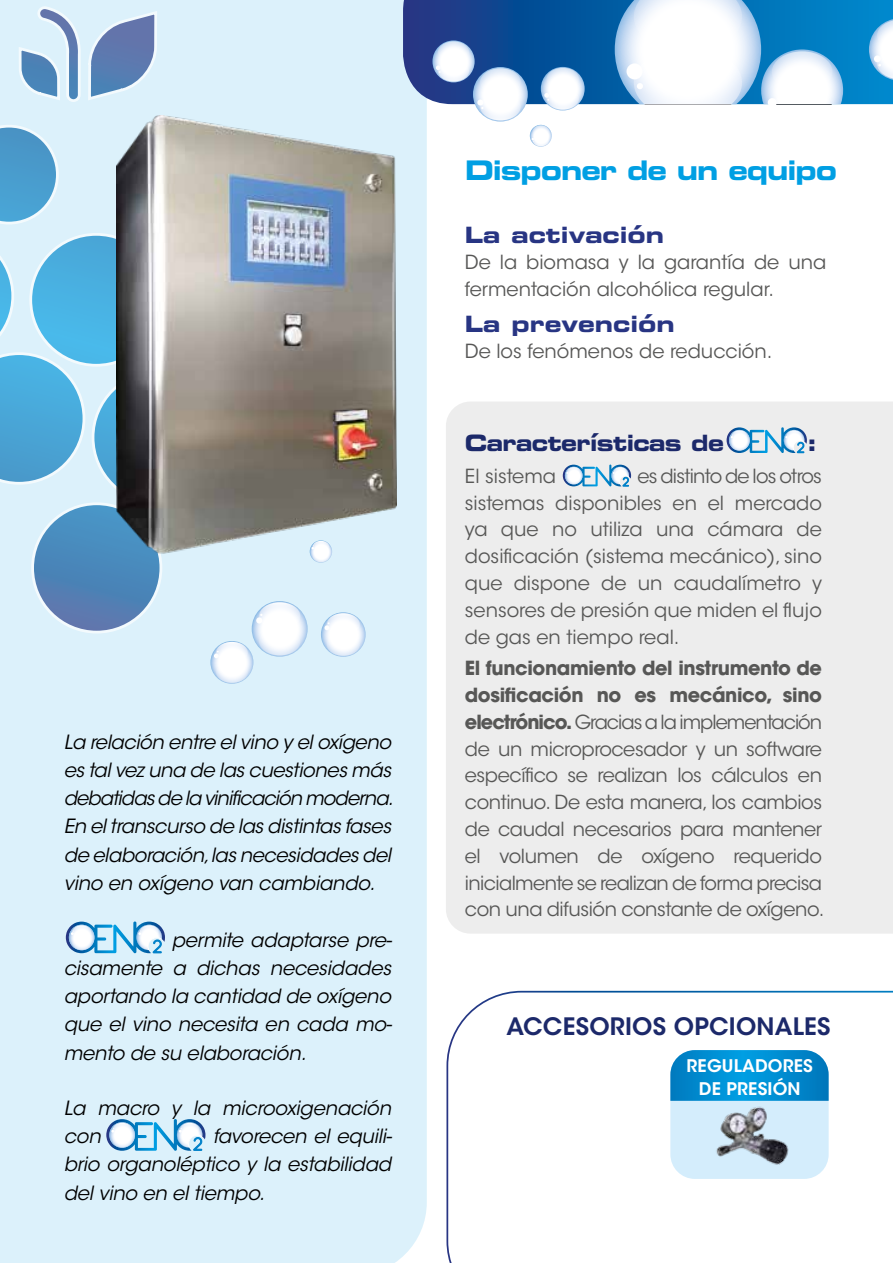
<style>
.page{position:relative;width:893px;height:1263px;background:#fff}
.page>*{position:absolute;margin:0;border:0;box-sizing:border-box;transform-origin:0 0}
.t1{font:27px "Eurostile LT Std Bold Ex 2";letter-spacing:-.04em;color:#009fe3}
.t2{font:600 23.85px "ITC Avant Garde Std";letter-spacing:.01em;color:#1c296a}
.t3{font:22.5px "Eurostile LT Std Bold Ex 2";color:#283583}
.t4{font:22.5px "Eurostile LT Std Bold Ex 2";letter-spacing:-.03em;color:#1c296a;scale:.95 1}
.t5{font:22.5px "Eurostile LT Std Bold Ex 2";letter-spacing:-.03em;color:#1c296a}
.t6{font:italic 19.5px/28.2px "ITC Avant Garde Std";letter-spacing:-.01em;color:#000;text-align:justify}
.t7{font:19.35px/26.8px "ITC Avant Garde Std";color:#575756;text-align:justify}
.t8{font:600 17.25px/22.2px "ITC Avant Garde Std";letter-spacing:.01em;color:#fff;text-align:center}
.s1{font-weight:700}
</style>
<div class="page">
<svg style="left:446px;top:991px;width:447px;height:272px"></svg>
<div style="left:446px;top:402px;width:447px;height:531px;background:#ededed"></div>
<div style="left:0;top:0;width:427px;height:1263px;background:#dcf1fb"></div>
<svg style="left:403px;top:0;width:490px;height:104px;background:#0f579e"></svg>
<svg style="left:615px;top:0;width:228px;height:104px"></svg>
<svg style="left:869px;top:19px;width:24px;height:61px"></svg>
<svg style="left:0;top:5px;width:310px;height:630px;background:#a7d0e9"></svg>
<img style="left:117px;top:115px;width:279px;height:439px">
<svg style="left:66px;top:921px;width:99px;height:33px"></svg>
<svg style="left:106px;top:1119px;width:99px;height:32px"></svg>
<svg style="left:210px;top:641px;width:43px;height:43px"></svg>
<svg style="left:214px;top:642px;width:34px;height:41px"></svg>
<svg style="left:252px;top:601px;width:56px;height:56px"></svg>
<svg style="left:256px;top:602px;width:44px;height:53px"></svg>
<svg style="left:321px;top:612px;width:45px;height:45px"></svg>
<svg style="left:325px;top:613px;width:35px;height:43px"></svg>
<svg style="left:310px;top:540px;width:22px;height:23px"></svg>
<svg style="left:312px;top:541px;width:17px;height:21px"></svg>
<svg style="left:432px;top:40px;width:43px;height:42px"></svg>
<svg style="left:436px;top:41px;width:33px;height:40px"></svg>
<svg style="left:473px;top:67px;width:55px;height:55px"></svg>
<svg style="left:477px;top:68px;width:44px;height:52px"></svg>
<svg style="left:541px;top:67px;width:44px;height:44px"></svg>
<svg style="left:544px;top:68px;width:35px;height:42px"></svg>
<svg style="left:530px;top:125px;width:22px;height:22px"></svg>
<svg style="left:532px;top:125px;width:17px;height:21px"></svg>
<div style="left:670px;top:1050px;width:159px;height:129px;background:#d4edfc;border-radius:25px"></div>
<svg style="left:670px;top:1050px;width:159px;height:51px;background:#0a90d2"></svg>
<img style="left:708px;top:1099px;width:83px;height:66px">
<svg style="left:727px;top:427px;width:80px;height:26px"></svg>
<svg style="left:563px;top:465px;width:68px;height:22px"></svg>
<p class="t6" style="left:64px;top:728px;width:331px">La relación entre el vino y el oxígeno es tal vez una de las cuestiones más debatidas de la vinificación moderna.<br>En el transcurso de las distintas fases de elaboración, las necesidades del vino en oxígeno van cambiando.</p>
<p class="t6" style="left:64px;top:926px;width:330px;text-indent:108px">permite adaptarse pre&shy;cisamente a dichas necesidades aportando la cantidad de oxígeno que el vino necesita en cada mo&shy;mento de su elaboración.</p>
<p class="t6" style="left:64px;top:1094px;width:329px">La macro y la microoxigenación con</p>
<p class="t6" style="left:64px;top:1122px;width:330px;text-indent:149px">favorecen el equili&shy;brio organoléptico y la estabilidad del vino en el tiempo.</p>
<h1 class="t1" style="left:465px;top:151px;width:374px">Disponer de un equipo</h1>
<p class="t3" style="left:465px;top:219px;width:201px">La activación</p>
<p class="t7" style="left:465px;top:249px;width:363px">De la biomasa y la garantía de una fermentación alcohólica regular.</p>
<p class="t3" style="left:465px;top:308px;width:212px">La prevención</p>
<p class="t7" style="left:465px;top:338px;width:309px">De los fenómenos de reducción.</p>
<p class="t4" style="left:465px;top:427px;width:274px">Características de</p>
<p class="t5" style="left:806px;top:427px;width:13px">:</p>
<p class="t7" style="left:465px;top:463px;width:93px">El sistema</p>
<p class="t7" style="left:465px;top:463px;width:359px;text-indent:172px">es distinto de los otros sistemas disponibles en el mercado ya que no utiliza una cámara de dosificación (sistema mecánico), sino que dispone de un caudalímetro y sensores de presión que miden el flujo de gas en tiempo real.</p>
<p class="t7" style="left:465px;top:655px;width:361px"><span class="s1">El funcionamiento del instrumento de dosificación no es mecánico, sino electrónico.</span> Gracias a la implementación de un microprocesador y un software específico se realizan los cálculos en continuo. De esta manera, los cambios de caudal necesarios para mantener el volumen de oxígeno requerido inicialmente se realizan de forma precisa con una difusión constante de oxígeno.</p>
<p class="t2" style="left:506px;top:1011px;width:326px">ACCESORIOS OPCIONALES</p>
<p class="t8" style="left:687px;top:1055px;width:128px">REGULADORES<br>DE PRESIÓN</p>
</div>
